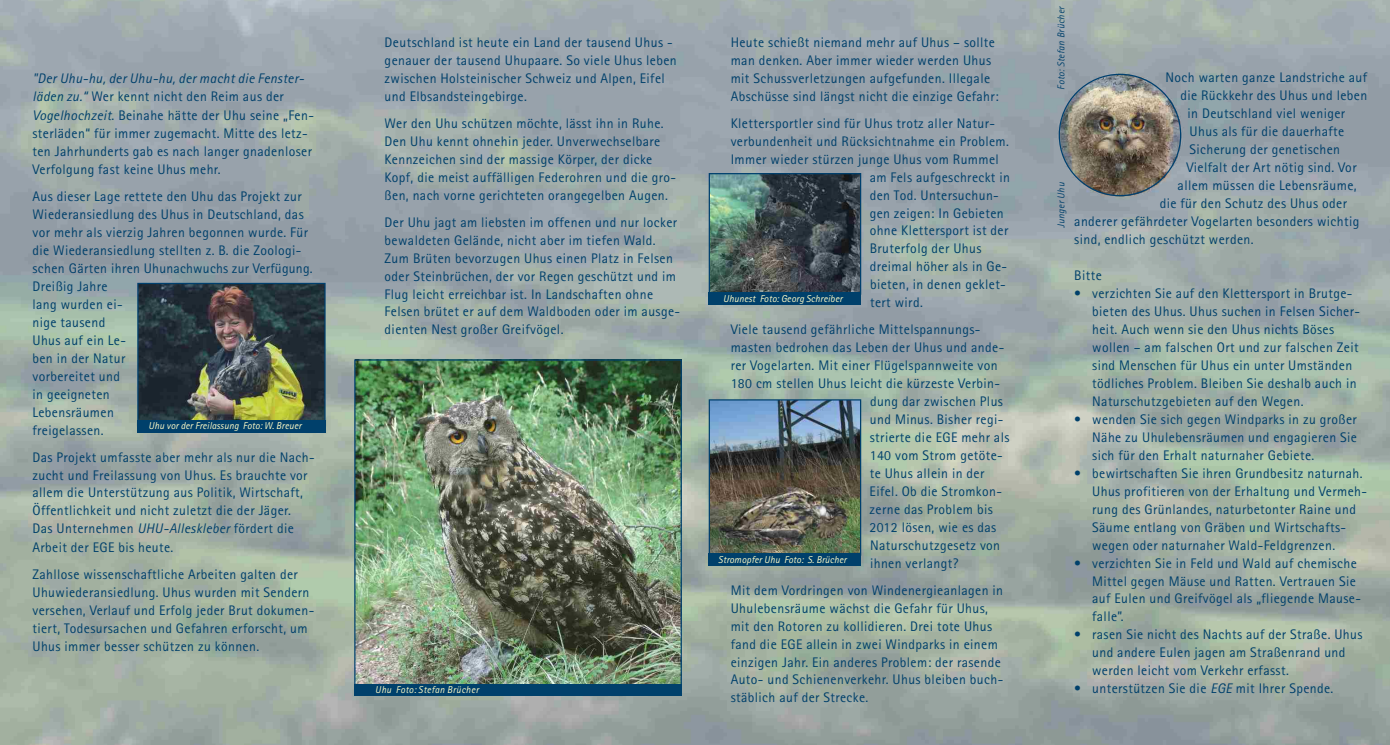
<style>
.page{position:relative;width:1390px;height:745px;background:#fff}
.page>*{position:absolute;margin:0;border:0;box-sizing:border-box;transform-origin:0 0}
.t1{font:13.75px/18px "Libre Sans Serif S Si";letter-spacing:.03em;color:#00406b}
.t2{font:italic 10px "Rotis Sans Serif";color:#fffcc7}
.t3{font:700 10px "Rotis Sans Serif";color:#fffcc7}
.t4{font:italic 10px "Rotis Sans Serif";letter-spacing:.02em;color:#fffcc7}
.t5{font:italic 10px "Rotis Sans Serif";letter-spacing:.02em;color:#00406b}
.t6{font:10px "Rotis Sans Serif";letter-spacing:.02em;color:#00406b}
.s1{font-style:italic}
.s2{font-weight:400;font-style:italic}
.s3{font-weight:700;font-style:normal}
</style>
<div class="page">
<img style="left:0;top:0;width:1390px;height:745px">
<img style="left:139px;top:285px;width:185px;height:135px">
<div style="left:137px;top:283px;width:189px;height:139px;border:1px solid #00406e"></div>
<div style="left:137px;top:420px;width:188px;height:12px;background:#00406b"></div>
<img style="left:711px;top:401px;width:148px;height:153px">
<div style="left:709px;top:399px;width:152px;height:157px;border:1px solid #00406e"></div>
<div style="left:709px;top:554px;width:152px;height:12px;background:#00406b"></div>
<img style="left:711px;top:175px;width:148px;height:118px">
<div style="left:709px;top:173px;width:152px;height:122px;border:1px solid #00406e"></div>
<div style="left:709px;top:293px;width:152px;height:12px;background:#00406b"></div>
<img style="left:356px;top:361px;width:324px;height:322px">
<div style="left:354px;top:359px;width:328px;height:326px;border:1px solid #00406e"></div>
<div style="left:354px;top:685px;width:328px;height:11px;background:#00406b"></div>
<img style="left:1051px;top:70px;width:144px;height:140px">
<p class="t1" style="left:32px;top:70px;width:283px"><span class="s1">"Der Uhu-hu, der Uhu-hu, der macht die Fenster&shy;läden zu.“</span> Wer kennt nicht den Reim aus der <span class="s1">Vogelhochzeit</span>. Beinahe hätte der Uhu seine „Fen&shy;sterläden“ für immer zugemacht. Mitte des letz&shy;ten Jahrhunderts gab es nach langer gnadenloser Verfolgung fast keine Uhus mehr.</p>
<p class="t1" style="left:32px;top:189px;width:282px">Aus dieser Lage rettete den Uhu das Projekt zur<br>Wiederansiedlung des Uhus in Deutschland, das vor mehr als vierzig Jahren begonnen wurde. Für die Wiederansiedlung stellten z. B. die Zoologi&shy;schen Gärten ihren Uhunachwuchs zur Verfügung.<br>Dreißig Jahre<br>lang wurden ei-<br>nige tausend<br>Uhus auf ein Le-<br>ben in der Natur<br>vorbereitet und<br>in geeigneten<br>Lebensräumen<br>freigelassen.</p>
<p class="t1" style="left:32px;top:449px;width:284px">Das Projekt umfasste aber mehr als nur die Nach&shy;zucht und Freilassung von Uhus. Es brauchte vor allem die Unterstützung aus Politik, Wirtschaft, Öffentlichkeit und nicht zuletzt die der Jäger.<br>Das Unternehmen <span class="s1">UHU-Alleskleber</span> fördert die Arbeit der EGE bis heute.</p>
<p class="t1" style="left:32px;top:566px;width:283px">Zahllose wissenschaftliche Arbeiten galten der Uhuwiederansiedlung. Uhus wurden mit Sendern versehen, Verlauf und Erfolg jeder Brut dokumen&shy;tiert, Todesursachen und Gefahren erforscht, um Uhus immer besser schützen zu können.</p>
<p class="t3" style="left:148px;top:422px;width:155px">Uhu vor der Freilassung <span class="s2">Foto: W. Breuer</span></p>
<p class="t1" style="left:385px;top:35px;width:294px">Deutschland ist heute ein Land der tausend Uhus - genauer der tausend Uhupaare. So viele Uhus leben zwischen Holsteinischer Schweiz und Alpen, Eifel und Elbsandsteingebirge.</p>
<p class="t1" style="left:385px;top:116px;width:293px">Wer den Uhu schützen möchte, lässt ihn in Ruhe.<br>Den Uhu kennt ohnehin jeder. Unverwechselbare Kennzeichen sind der massige Körper, der dicke Kopf, die meist auffälligen Federohren und die gro&shy;ßen, nach vorne gerichteten orangegelben Augen.</p>
<p class="t1" style="left:385px;top:214px;width:297px">Der Uhu jagt am liebsten im offenen und nur locker bewaldeten Gelände, nicht aber im tiefen Wald.<br>Zum Brüten bevorzugen Uhus einen Platz in Felsen oder Steinbrüchen, der vor Regen geschützt und im Flug leicht erreichbar ist. In Landschaften ohne Felsen brütet er auf dem Waldboden oder im ausge&shy;dienten Nest großer Greifvögel.</p>
<p class="t4" style="left:375px;top:685px;width:105px"><span class="s3">Uhu</span> Foto: Stefan Brücher</p>
<p class="t1" style="left:731px;top:35px;width:270px">Heute schießt niemand mehr auf Uhus – sollte man denken. Aber immer wieder werden Uhus mit Schussverletzungen aufgefunden. Illegale Abschüsse sind längst nicht die einzige Gefahr:</p>
<p class="t1" style="left:731px;top:115px;width:266px">Klettersportler sind für Uhus trotz aller Natur-</p>
<p class="t1" style="left:731px;top:133px;width:280px">verbundenheit und Rücksichtnahme ein Problem.</p>
<p class="t1" style="left:731px;top:151px;width:270px">Immer wieder stürzen junge Uhus vom Rummel</p>
<p class="t1" style="left:870px;top:169px;width:142px">am Fels aufgeschreckt in</p>
<p class="t1" style="left:870px;top:187px;width:131px">den Tod. Untersuchun-</p>
<p class="t1" style="left:870px;top:205px;width:136px">gen zeigen: In Gebieten</p>
<p class="t1" style="left:870px;top:223px;width:140px">ohne Klettersport ist der</p>
<p class="t1" style="left:870px;top:241px;width:113px">Bruterfolg der Uhus</p>
<p class="t1" style="left:870px;top:259px;width:139px">dreimal höher als in Ge-</p>
<p class="t1" style="left:870px;top:277px;width:137px">bieten, in denen geklet-</p>
<p class="t1" style="left:870px;top:295px;width:54px">tert wird.</p>
<p class="t1" style="left:731px;top:322px;width:251px">Viele tausend gefährliche Mittelspannungs-</p>
<p class="t1" style="left:731px;top:340px;width:275px">masten bedrohen das Leben der Uhus und ande-</p>
<p class="t1" style="left:731px;top:358px;width:268px">rer Vogelarten. Mit einer Flügelspannweite von</p>
<p class="t1" style="left:731px;top:376px;width:271px">180 cm stellen Uhus leicht die kürzeste Verbin-</p>
<p class="t1" style="left:870px;top:394px;width:135px">dung dar zwischen Plus</p>
<p class="t1" style="left:870px;top:412px;width:135px">und Minus. Bisher regi-</p>
<p class="t1" style="left:870px;top:430px;width:141px">strierte die EGE mehr als</p>
<p class="t1" style="left:870px;top:448px;width:135px">140 vom Strom getöte-</p>
<p class="t1" style="left:870px;top:466px;width:116px">te Uhus allein in der</p>
<p class="t1" style="left:870px;top:484px;width:134px">Eifel. Ob die Stromkon-</p>
<p class="t1" style="left:870px;top:501px;width:125px">zerne das Problem bis</p>
<p class="t1" style="left:870px;top:519px;width:128px">2012 lösen, wie es das</p>
<p class="t1" style="left:870px;top:537px;width:132px">Naturschutzgesetz von</p>
<p class="t1" style="left:870px;top:555px;width:90px">ihnen verlangt?</p>
<p class="t1" style="left:731px;top:582px;width:274px">Mit dem Vordringen von Windenergieanlagen in Uhulebensräume wächst die Gefahr für Uhus, mit den Rotoren zu kollidieren. Drei tote Uhus fand die EGE allein in zwei Windparks in einem einzigen Jahr. Ein anderes Problem: der rasende Auto- und Schienenverkehr. Uhus bleiben buch&shy;stäblich auf der Strecke.</p>
<p class="t2" style="left:723px;top:295px;width:121px"><span class="s3">Uhunest</span> Foto: Georg Schreiber</p>
<p class="t2" style="left:718px;top:556px;width:130px"><span class="s3">Stromopfer Uhu</span> Foto: S. Brücher</p>
<p class="t5" style="left:1057px;top:90px;width:85px;rotate:-90deg">Foto: Stefan Brücher</p>
<p class="t6" style="left:1057px;top:228px;width:47px;rotate:-90deg">Junger Uhu</p>
<p class="t1" style="left:1166px;top:70px;width:203px">Noch warten ganze Landstriche auf</p>
<p class="t1" style="left:1180px;top:88px;width:188px">die Rückkehr des Uhus und leben</p>
<p class="t1" style="left:1188px;top:106px;width:159px">in Deutschland viel weniger</p>
<p class="t1" style="left:1190px;top:124px;width:156px">Uhus als für die dauerhafte</p>
<p class="t1" style="left:1189px;top:142px;width:152px">Sicherung der genetischen</p>
<p class="t1" style="left:1186px;top:160px;width:172px">Vielfalt der Art nötig sind. Vor</p>
<p class="t1" style="left:1178px;top:178px;width:181px">allem müssen die Lebensräume,</p>
<p class="t1" style="left:1160px;top:196px;width:189px">die für den Schutz des Uhus oder</p>
<p class="t1" style="left:1074px;top:214px;width:287px">anderer gefährdeter Vogelarten besonders wichtig</p>
<p class="t1" style="left:1074px;top:232px;width:181px">sind, endlich geschützt werden.</p>
<p class="t1" style="left:1074px;top:268px;width:29px">Bitte</p>
<p class="t1" style="left:1092px;top:286px;width:269px;text-indent:-18px">• verzichten Sie auf den Klettersport in Brutge&shy;bieten des Uhus. Uhus suchen in Felsen Sicher&shy;heit. Auch wenn sie den Uhus nichts Böses wollen – am falschen Ort und zur falschen Zeit sind Menschen für Uhus ein unter Umständen tödliches Problem. Bleiben Sie deshalb auch in Naturschutzgebieten auf den Wegen.</p>
<p class="t1" style="left:1092px;top:411px;width:266px;text-align:justify;text-indent:-18px">• wenden Sie sich gegen Windparks in zu großer Nähe zu Uhulebensräumen und engagieren Sie sich für den Erhalt naturnaher Gebiete.</p>
<p class="t1" style="left:1092px;top:465px;width:276px;text-indent:-18px">• bewirtschaften Sie ihren Grundbesitz naturnah.<br>Uhus profitieren von der Erhaltung und Vermeh&shy;rung des Grünlandes, naturbetonter Raine und Säume entlang von Gräben und Wirtschafts&shy;wegen oder naturnaher Wald-Feldgrenzen.</p>
<p class="t1" style="left:1092px;top:555px;width:270px;text-indent:-18px">• verzichten Sie in Feld und Wald auf chemische Mittel gegen Mäuse und Ratten. Vertrauen Sie auf Eulen und Greifvögel als „fliegende Mause&shy;falle”.</p>
<p class="t1" style="left:1092px;top:627px;width:272px;text-indent:-18px">• rasen Sie nicht des Nachts auf der Straße. Uhus und andere Eulen jagen am Straßenrand und werden leicht vom Verkehr erfasst.</p>
<p class="t1" style="left:1074px;top:681px;width:261px">• unterstützen Sie die <span class="s1">EGE</span> mit Ihrer Spende.</p>
</div>
